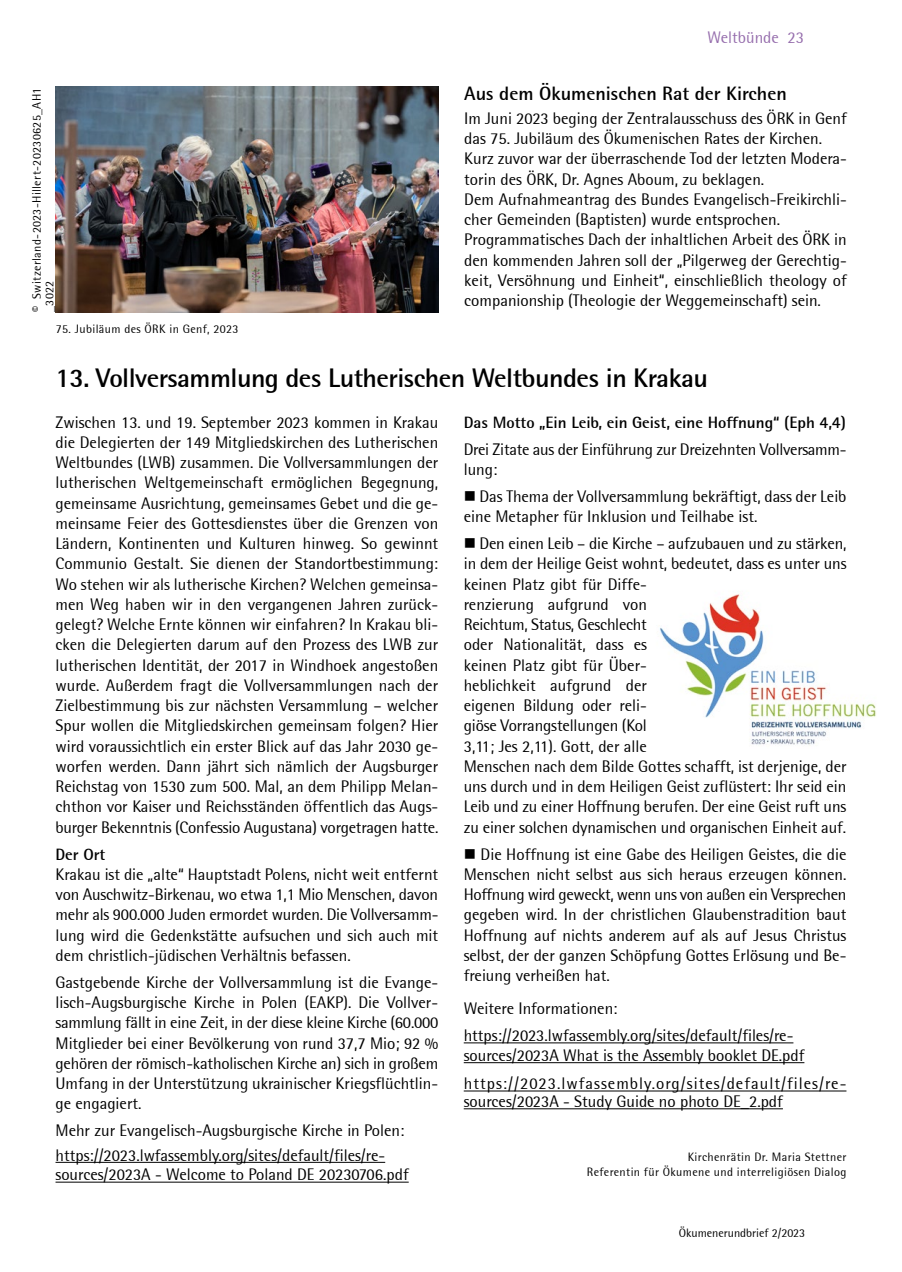
<style>
.page{position:relative;width:902px;height:1272px;background:#fff}
.page>*{position:absolute;margin:0;border:0;box-sizing:border-box;transform-origin:0 0}
.t1{font:700 27px "Rotis Semi Sans 55";letter-spacing:-.02em;color:#000}
.t2{font:700 19.5px "Rotis Semi Sans 55";color:#000}
.t3{font:16.5px/20.2px "Rotis Semi Sans";color:#000}
.t4{font:16.5px/28.3px "Rotis Semi Sans";letter-spacing:.045em;color:#000}
.t5{font:700 16.5px "Rotis Semi Sans 55";color:#000}
.t6{font:16.5px "Rotis Semi Sans";color:#966ead}
.t7{font:12px/14.4px "Rotis Semi Sans";letter-spacing:.03em;color:#000;text-align:right}
.t8{font:12px "Rotis Semi Sans";color:#000}
</style>
<div class="page">
<img style="left:660px;top:594px;width:216px;height:151px">
<hr style="left:56px;top:1162px;width:329px;height:1px;background:#000">
<hr style="left:56px;top:1182px;width:353px;height:1px;background:#000">
<hr style="left:464px;top:1042px;width:329px;height:1px;background:#000">
<hr style="left:464px;top:1062px;width:340px;height:1px;background:#000">
<hr style="left:464px;top:1090px;width:382px;height:1px;background:#000">
<hr style="left:464px;top:1108px;width:319px;height:1px;background:#000">
<img style="left:56px;top:86px;width:382px;height:226px">
<p class="t7" style="left:30px;top:312px;width:226px;line-height:12.8px;text-align:left;rotate:-90deg">© Switzerland-2023-Hillert-20230625_AH1 _3022</p>
<p class="t7" style="left:56px;top:322px;width:184px">75. Jubiläum des ÖRK in Genf, 2023</p>
<p class="t6" style="left:707px;top:27px;width:73px">Weltbünde</p>
<p class="t6" style="left:787px;top:28px;width:18px">23</p>
<p class="t2" style="left:464px;top:81px;width:324px">Aus dem Ökumenischen Rat der Kirchen</p>
<p class="t3" style="left:464px;top:108px;width:384px">Im Juni 2023 beging der Zentralausschuss des ÖRK in Genf das 75. Jubiläum des Ökumenischen Rates der Kirchen.<br>Kurz zuvor war der überraschende Tod der letzten Modera&shy;torin des ÖRK, Dr. Agnes Aboum, zu beklagen.<br>Dem Aufnahmeantrag des Bundes Evangelisch-Freikirchli&shy;cher Gemeinden (Baptisten) wurde entsprochen.<br>Programmatisches Dach der inhaltlichen Arbeit des ÖRK in den kommenden Jahren soll der „Pilgerweg der Gerechtig&shy;keit, Versöhnung und Einheit“, einschließlich theology of companionship (Theologie der Weggemeinschaft) sein.</p>
<h1 class="t1" style="left:56px;top:361px;width:654px">13. Vollversammlung des Lutherischen Weltbundes in Krakau</h1>
<p class="t3" style="left:56px;top:412px;width:384px;text-align:justify">Zwischen 13. und 19. September 2023 kommen in Krakau die Delegierten der 149 Mitgliedskirchen des Lutherischen Weltbundes (LWB) zusammen. Die Vollversammlungen der lutherischen Weltgemeinschaft ermöglichen Begegnung, gemeinsame Ausrichtung, gemeinsames Gebet und die ge&shy;meinsame Feier des Gottesdienstes über die Grenzen von Ländern, Kontinenten und Kulturen hinweg. So gewinnt Communio Gestalt. Sie dienen der Standortbestimmung:<br>Wo stehen wir als lutherische Kirchen? Welchen gemeinsa&shy;men Weg haben wir in den vergangenen Jahren zurück&shy;gelegt? Welche Ernte können wir einfahren? In Krakau bli&shy;cken die Delegierten darum auf den Prozess des LWB zur lutherischen Identität, der 2017 in Windhoek angestoßen wurde. Außerdem fragt die Vollversammlungen nach der Zielbestimmung bis zur nächsten Versammlung – welcher Spur wollen die Mitgliedskirchen gemeinsam folgen? Hier wird voraussichtlich ein erster Blick auf das Jahr 2030 ge&shy;worfen werden. Dann jährt sich nämlich der Augsburger Reichstag von 1530 zum 500. Mal, an dem Philipp Melan&shy;chthon vor Kaiser und Reichsständen öffentlich das Augs&shy;burger Bekenntnis (Confessio Augustana) vorgetragen hatte.</p>
<p class="t5" style="left:56px;top:844px;width:51px">Der Ort</p>
<p class="t3" style="left:56px;top:864px;width:384px;text-align:justify">Krakau ist die „alte“ Hauptstadt Polens, nicht weit entfernt von Auschwitz-Birkenau, wo etwa 1,1 Mio Menschen, davon mehr als 900.000 Juden ermordet wurden. Die Vollversamm&shy;lung wird die Gedenkstätte aufsuchen und sich auch mit dem christlich-jüdischen Verhältnis befassen.</p>
<p class="t3" style="left:56px;top:972px;width:384px;text-align:justify">Gastgebende Kirche der Vollversammlung ist die Evange&shy;lisch-Augsburgische Kirche in Polen (EAKP). Die Vollver&shy;sammlung fällt in eine Zeit, in der diese kleine Kirche (60.000<br>Mitglieder bei einer Bevölkerung von rund 37,7 Mio; 92 % gehören der römisch-katholischen Kirche an) sich in großem Umfang in der Unterstützung ukrainischer Kriegsflüchtlin&shy;ge engagiert.</p>
<p class="t3" style="left:56px;top:1118px;width:350px;line-height:24.3px">Mehr zur Evangelisch-Augsburgische Kirche in Polen: https://2023.lwfassembly.org/sites/default/files/re-</p>
<p class="t3" style="left:56px;top:1164px;width:355px">sources/2023A - Welcome to Poland DE 20230706.pdf</p>
<p class="t5" style="left:464px;top:412px;width:384px">Das Motto „Ein Leib, ein Geist, eine Hoffnung“ (Eph 4,4)</p>
<p class="t3" style="left:464px;top:439px;width:384px">Drei Zitate aus der Einführung zur Dreizehnten Vollversamm&shy;lung:</p>
<p class="t3" style="left:464px;top:486px;width:384px">■ Das Thema der Vollversammlung bekräftigt, dass der Leib eine Metapher für Inklusion und Teilhabe ist.</p>
<p class="t3" style="left:464px;top:533px;width:384px">■ Den einen Leib – die Kirche – aufzubauen und zu stärken, in dem der Heilige Geist wohnt, bedeutet, dass es unter uns keinen Platz gibt für Diffe-<br>renzierung aufgrund von<br>Reichtum, Status, Geschlecht<br>oder Nationalität, dass es<br>keinen Platz gibt für Über-<br>heblichkeit aufgrund der<br>eigenen Bildung oder reli-<br>giöse Vorrangstellungen (Kol<br>3,11; Jes 2,11). Gott, der alle<br>Menschen nach dem Bilde Gottes schafft, ist derjenige, der uns durch und in dem Heiligen Geist zuflüstert: Ihr seid ein Leib und zu einer Hoffnung berufen. Der eine Geist ruft uns zu einer solchen dynamischen und organischen Einheit auf.</p>
<p class="t3" style="left:464px;top:844px;width:384px;text-align:justify">■ Die Hoffnung ist eine Gabe des Heiligen Geistes, die die Menschen nicht selbst aus sich heraus erzeugen können.<br>Hoffnung wird geweckt, wenn uns von außen ein Versprechen gegeben wird. In der christlichen Glaubenstradition baut Hoffnung auf nichts anderem auf als auf Jesus Christus selbst, der der ganzen Schöpfung Gottes Erlösung und Be&shy;freiung verheißen hat.</p>
<p class="t3" style="left:464px;top:994px;width:331px;line-height:27.3px">Weitere Informationen: https://2023.lwfassembly.org/sites/default/files/re-</p>
<p class="t4" style="left:464px;top:1041px;width:384px">sources/2023A What is the Assembly booklet DE.pdf https://2023.lwfassembly.org/sites/default/files/re-</p>
<p class="t3" style="left:464px;top:1091px;width:321px">sources/2023A - Study Guide no photo DE_2.pdf</p>
<p class="t7" style="left:587px;top:1150px;width:261px">Kirchenrätin Dr. Maria Stettner<br>Referentin für Ökumene und interreligiösen Dialog</p>
<p class="t8" style="left:679px;top:1226px;width:128px">Ökumenerundbrief 2/2023</p>
</div>
